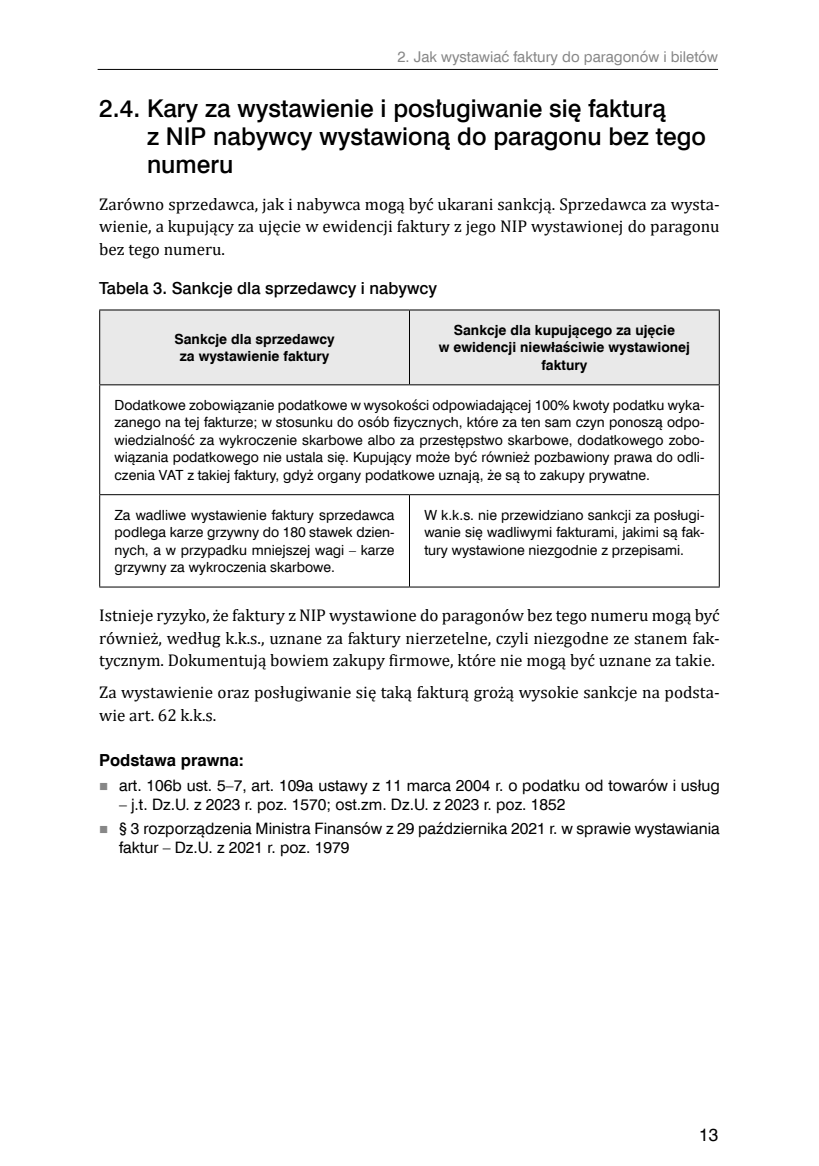
<style>
.page{position:relative;width:819px;height:1166px;background:#fff}
.page>*{position:absolute;margin:0;border:0;box-sizing:border-box;transform-origin:0 0}
.t1{font:24.5px/28px "Swis 721 Md EU";color:#000}
.t2{font:17.5px "Swiss 721 TL";color:#000}
.t3{font:17.15px/22.4px "Cambria";color:#000;text-align:justify}
.t4{font:16.62px "Swis 721 Md EU";color:#000}
.t5{font:700 16.62px "Swiss 721 TL";color:#000}
.t6{font:15.75px/24.2px "Swiss 721 TL";color:#000}
.t7{font:14.88px "Swiss 721 TL";color:#878787}
.t8{font:14px/17.5px "Swiss 721 TL";color:#000;text-align:justify}
.t9{font:700 14px/17.5px "Swiss 721 TL";color:#000;text-align:center}
</style>
<div class="page">
<hr style="left:98px;top:69px;width:620px;height:1px;background:#000">
<div style="left:100px;top:310px;width:618px;height:74px;background:#e9e9e9"></div>
<hr style="left:409px;top:310px;width:1px;height:74px;background:#000">
<hr style="left:99px;top:494px;width:310px;height:1px;background:#000">
<hr style="left:409px;top:494px;width:310px;height:1px;background:#000">
<hr style="left:409px;top:495px;width:1px;height:91px;background:#000">
<hr style="left:99px;top:385px;width:1px;height:109px;background:#000">
<hr style="left:718px;top:385px;width:1px;height:109px;background:#000">
<hr style="left:99px;top:495px;width:1px;height:91px;background:#000">
<hr style="left:718px;top:495px;width:1px;height:91px;background:#000">
<hr style="left:99px;top:586px;width:310px;height:1px;background:#000">
<hr style="left:409px;top:586px;width:310px;height:1px;background:#000">
<hr style="left:99px;top:309px;width:310px;height:1px;background:#000">
<hr style="left:99px;top:310px;width:1px;height:74px;background:#000">
<hr style="left:409px;top:309px;width:310px;height:1px;background:#000">
<hr style="left:718px;top:310px;width:1px;height:74px;background:#000">
<hr style="left:99px;top:384px;width:310px;height:1px;background:#000">
<hr style="left:409px;top:384px;width:310px;height:1px;background:#000">
<p class="t7" style="left:397px;top:47px;width:322px">2. Jak wystawiać faktury do paragonów i biletów</p>
<h1 class="t1" style="left:147px;top:95px;width:560px;text-indent:-48px">2.4. Kary za wystawienie i posługiwanie się fakturą<br>z NIP nabywcy wystawioną do paragonu bez tego numeru</h1>
<p class="t3" style="left:99px;top:193px;width:622px">Zarówno sprzedawca, jak i nabywca mogą być ukarani sankcją. Sprzedawca za wysta&shy;wienie, a kupujący za ujęcie w ewidencji faktury z jego NIP wystawionej do paragonu bez tego numeru.</p>
<p class="t4" style="left:99px;top:278px;width:339px">Tabela 3. Sankcje dla sprzedawcy i nabywcy</p>
<p class="t9" style="left:174px;top:330px;width:162px">Sankcje dla sprzedawcy za wystawienie faktury</p>
<p class="t9" style="left:438px;top:321px;width:253px">Sankcje dla kupującego za ujęcie<br>w ewidencji niewłaściwie wystawionej faktury</p>
<p class="t8" style="left:115px;top:396px;width:591px">Dodatkowe zobowiązanie podatkowe w wysokości odpowiadającej 100% kwoty podatku wyka&shy;zanego na tej fakturze; w stosunku do osób fizycznych, które za ten sam czyn ponoszą odpo&shy;wiedzialność za wykroczenie skarbowe albo za przestępstwo skarbowe, dodatkowego zobo&shy;wiązania podatkowego nie ustala się. Kupujący może być również pozbawiony prawa do odli&shy;czenia VAT z takiej faktury, gdyż organy podatkowe uznają, że są to zakupy prywatne.</p>
<p class="t8" style="left:115px;top:506px;width:281px">Za wadliwe wystawienie faktury sprzedawca podlega karze grzywny do 180 stawek dzien&shy;nych, a w przypadku mniejszej wagi – karze grzywny za wykroczenia skarbowe.</p>
<p class="t8" style="left:424px;top:506px;width:281px">W k.k.s. nie przewidziano sankcji za posługi&shy;wanie się wadliwymi fakturami, jakimi są fak&shy;tury wystawione niezgodnie z przepisami.</p>
<p class="t3" style="left:99px;top:604px;width:622px">Istnieje ryzyko, że faktury z NIP wystawione do paragonów bez tego numeru mogą być również, według k.k.s., uznane za faktury nierzetelne, czyli niezgodne ze stanem fak&shy;tycznym. Dokumentują bowiem zakupy firmowe, które nie mogą być uznane za takie.</p>
<p class="t3" style="left:99px;top:681px;width:622px">Za wystawienie oraz posługiwanie się taką fakturą grożą wysokie sankcje na podsta&shy;wie art. 62 k.k.s.</p>
<p class="t5" style="left:99px;top:750px;width:146px">Podstawa prawna:</p>
<p class="t6" style="left:119px;top:773px;width:602px">art. 106b ust. 5–7, art. 109a ustawy z 11 marca 2004 r. o podatku od towarów i usług</p>
<p class="t6" style="left:119px;top:792px;width:602px">– j.t. Dz.U. z 2023 r. poz. 1570; ost.zm. Dz.U. z 2023 r. poz. 1852<br>§ 3 rozporządzenia Ministra Finansów z 29 października 2021 r. w sprawie wystawiania</p>
<p class="t6" style="left:119px;top:835px;width:232px">faktur – Dz.U. z 2021 r. poz. 1979</p>
<p class="t2" style="left:699px;top:1124px;width:21px">13</p>
</div>
